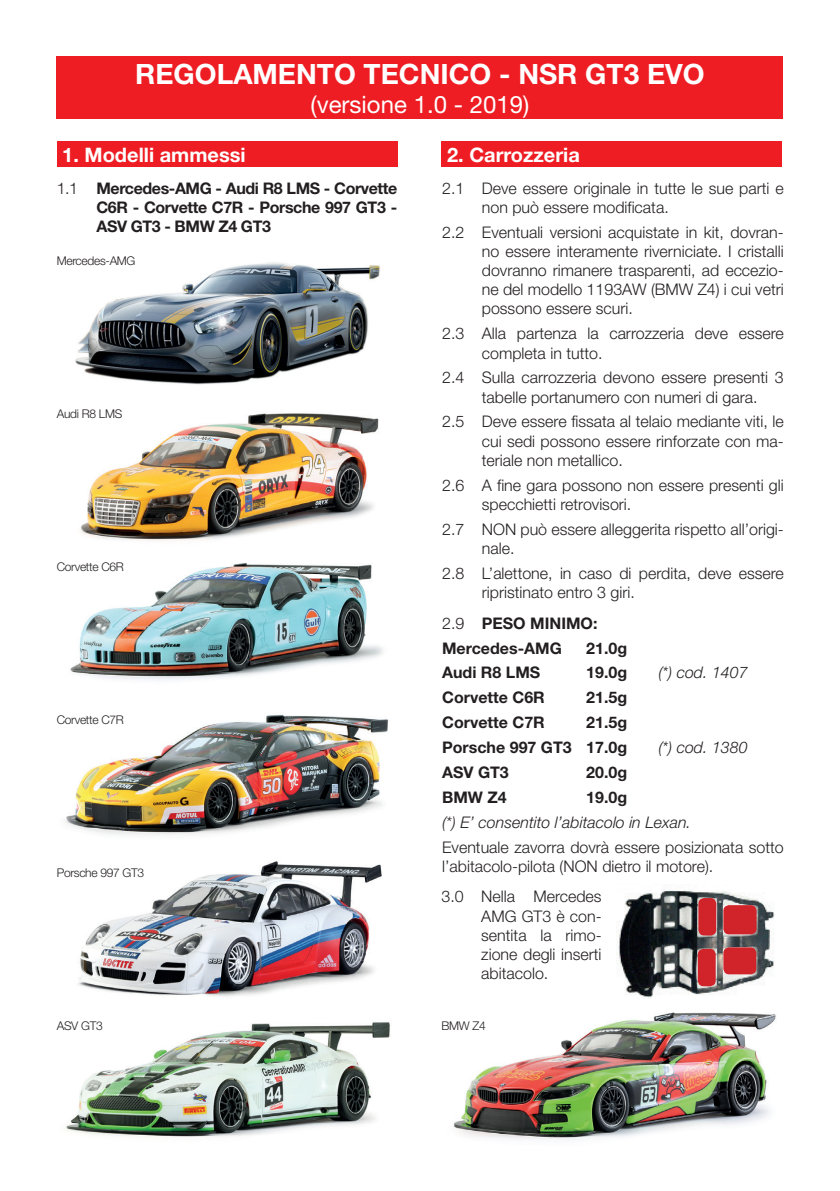
<style>
.page{position:relative;width:840px;height:1191px;background:#fff}
.page>*{position:absolute;margin:0;border:0;box-sizing:border-box;transform-origin:0 0}
.t1{font:700 28px "Helvetica Neue";color:#fff}
.t2{font:24px "Helvetica Neue";color:#fff}
.t3{font:700 20px "Helvetica Neue";color:#fff}
.t4{font:300 16px/19.2px "Helvetica Neue";color:#231f20}
.t5{font:700 16px/19.2px "Helvetica Neue";color:#231f20;text-align:justify}
.t6{font:italic 300 16px "Helvetica Neue";color:#231f20}
.t7{font:300 12px "Helvetica Neue";letter-spacing:-.025em;color:#231f20}
.s1{font-weight:300}
</style>
<div class="page">
<div style="left:57px;top:141px;width:340px;height:26px;background:#ee1d23"></div>
<div style="left:57px;top:57px;width:725px;height:62px;background:#ee1d23"></div>
<div style="left:441px;top:141px;width:340px;height:26px;background:#ee1d23"></div>
<img style="left:75px;top:262px;width:305px;height:123px">
<img style="left:80px;top:413px;width:299px;height:128px">
<img style="left:70px;top:562px;width:313px;height:119px">
<img style="left:65px;top:714px;width:324px;height:121px">
<img style="left:78px;top:861px;width:304px;height:136px">
<img style="left:65px;top:1022px;width:325px;height:115px">
<img style="left:453px;top:1012px;width:323px;height:128px">
<img style="left:616px;top:890px;width:159px;height:108px">
<div style="left:698px;top:898px;width:17px;height:37px;background:#d1232a;border-radius:6px"></div>
<div style="left:697px;top:948px;width:18px;height:38px;background:#d1232a;border-radius:6px"></div>
<div style="left:723px;top:905px;width:33px;height:29px;background:#d1232a;border-radius:6px"></div>
<div style="left:723px;top:947px;width:32px;height:27px;background:#d1232a;border-radius:6px"></div>
<h1 class="t1" style="left:135px;top:57px;width:570px">REGOLAMENTO TECNICO - NSR GT3 EVO</h1>
<h2 class="t2" style="left:310px;top:90px;width:220px">(versione 1.0 - 2019)</h2>
<p class="t3" style="left:62px;top:142px;width:185px">1. Modelli ammessi</p>
<p class="t5" style="left:96px;top:178px;width:302px;text-indent:-40px"><span class="s1">1.1</span> Mercedes-AMG - Audi R8 LMS - Corvette C6R - Corvette C7R - Porsche 997 GT3 - ASV GT3 - BMW Z4 GT3</p>
<p class="t7" style="left:57px;top:253px;width:80px">Mercedes-AMG</p>
<p class="t7" style="left:57px;top:406px;width:67px">Audi R8 LMS</p>
<p class="t7" style="left:57px;top:559px;width:69px">Corvette C6R</p>
<p class="t7" style="left:57px;top:712px;width:69px">Corvette C7R</p>
<p class="t7" style="left:57px;top:865px;width:89px">Porsche 997 GT3</p>
<p class="t3" style="left:447px;top:142px;width:134px">2. Carrozzeria</p>
<p class="t4" style="left:481px;top:178px;width:303px;text-indent:-40px">2.1 Deve essere originale in tutte le sue parti e non può essere modificata.</p>
<p class="t4" style="left:481px;top:222px;width:303px;text-align:justify;text-indent:-40px">2.2 Eventuali versioni acquistate in kit, dovran&shy;no essere interamente riverniciate. I cristalli dovranno rimanere trasparenti, ad eccezio&shy;ne del modello 1193AW (BMW Z4) i cui vetri possono essere scuri.</p>
<p class="t4" style="left:481px;top:324px;width:303px;text-indent:-40px">2.3 Alla partenza la carrozzeria deve essere completa in tutto.</p>
<p class="t4" style="left:481px;top:368px;width:303px;text-indent:-40px">2.4 Sulla carrozzeria devono essere presenti 3 tabelle portanumero con numeri di gara.</p>
<p class="t4" style="left:481px;top:412px;width:303px;text-align:justify;text-indent:-40px">2.5 Deve essere fissata al telaio mediante viti, le cui sedi possono essere rinforzate con ma&shy;teriale non metallico.</p>
<p class="t4" style="left:481px;top:475px;width:303px;text-indent:-40px">2.6 A fine gara possono non essere presenti gli specchietti retrovisori.</p>
<p class="t4" style="left:481px;top:519px;width:303px;text-indent:-40px">2.7 NON può essere alleggerita rispetto all’origi&shy;nale.</p>
<p class="t4" style="left:481px;top:563px;width:303px;text-indent:-40px">2.8 L’alettone, in caso di perdita, deve essere ripristinato entro 3 giri.</p>
<p class="t5" style="left:442px;top:610px;width:157px;line-height:24.8px"><span class="s1">2.9</span> PESO MINIMO:<br>Mercedes-AMG</p>
<p class="t5" style="left:586px;top:638px;width:42px">21.0g</p>
<p class="t5" style="left:442px;top:663px;width:100px">Audi R8 LMS</p>
<p class="t5" style="left:586px;top:663px;width:42px">19.0g</p>
<p class="t6" style="left:658px;top:663px;width:91px">(*) cod. 1407</p>
<p class="t5" style="left:442px;top:687px;width:104px">Corvette C6R</p>
<p class="t5" style="left:586px;top:687px;width:42px">21.5g</p>
<p class="t5" style="left:442px;top:712px;width:104px">Corvette C7R</p>
<p class="t5" style="left:442px;top:709px;width:186px;line-height:24.8px;text-align:right">21.5g<br>Porsche 997 GT3 17.0g</p>
<p class="t6" style="left:658px;top:738px;width:91px">(*) cod. 1380</p>
<p class="t5" style="left:442px;top:762px;width:68px">ASV GT3</p>
<p class="t5" style="left:586px;top:762px;width:42px">20.0g</p>
<p class="t5" style="left:442px;top:787px;width:66px">BMW Z4</p>
<p class="t5" style="left:586px;top:787px;width:42px">19.0g</p>
<p class="t6" style="left:442px;top:812px;width:250px">(*) E’ consentito l’abitacolo in Lexan.</p>
<p class="t4" style="left:442px;top:837px;width:343px">Eventuale zavorra dovrà essere posizionata sotto l’abitacolo-pilota (NON dietro il motore).</p>
<p class="t4" style="left:481px;top:886px;width:122px;text-align:justify;text-indent:-40px">3.0 Nella Mercedes AMG GT3 è con&shy;sentita la rimo&shy;zione degli inserti abitacolo.</p>
<p class="t7" style="left:57px;top:1018px;width:48px">ASV GT3</p>
<p class="t7" style="left:441px;top:1018px;width:46px">BMW Z4</p>
</div>
